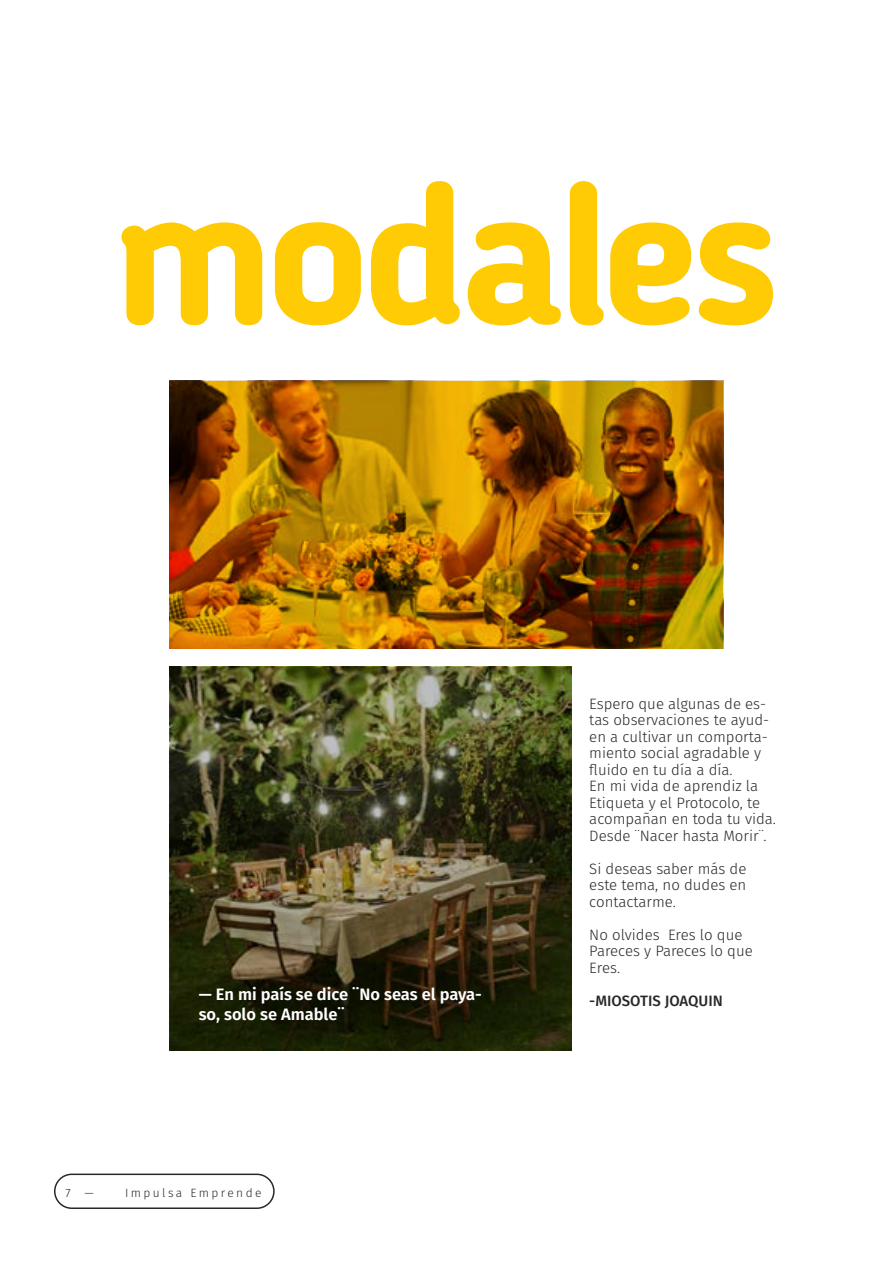
<style>
.page{position:relative;width:893px;height:1263px;background:#fff}
.page>*{position:absolute;margin:0;border:0;box-sizing:border-box;transform-origin:0 0}
.t1{font:700 198px "Blogger Sans";letter-spacing:-.04em;color:#ffcb05}
.t2{font:600 16.5px/19.8px "Fira Sans";color:#fff}
.t3{font:300 15px/16.5px "Fira Sans";color:#292829}
.t4{font:500 15px "Fira Sans";color:#292829}
.t5{font:300 12px "Fira Sans";letter-spacing:.2em;color:#292829}
</style>
<div class="page">
<img style="left:170px;top:381px;width:553px;height:268px">
<img style="left:170px;top:667px;width:401px;height:383px">
<div style="left:54px;top:1173px;width:221px;height:36px;border:2px solid #292829;border-radius:17px"></div>
<h1 class="t1" style="left:113px;top:135px;width:668px">modales</h1>
<p class="t2" style="left:199px;top:984px;width:285px">— En mi país se dice ¨No seas el paya&shy;so, solo se Amable¨</p>
<p class="t5" style="left:65px;top:1184px;width:30px">7 —</p>
<p class="t5" style="left:125px;top:1184px;width:138px">Impulsa Emprende</p>
<p class="t3" style="left:589px;top:695px;width:188px">Espero que algunas de es&shy;tas observaciones te ayud&shy;en a cultivar un comporta&shy;miento social agradable y fluido en tu día a día.<br>En mi vida de aprendiz la<br>Etiqueta y el Protocolo, te acompañan en toda tu vida.<br>Desde ¨Nacer hasta Morir¨.</p>
<p class="t3" style="left:589px;top:860px;width:159px;text-align:justify">Si deseas saber más de este tema, no dudes en contactarme.</p>
<p class="t3" style="left:589px;top:926px;width:165px">No olvides Eres lo que<br>Pareces y Pareces lo que<br>Eres.</p>
<p class="t4" style="left:589px;top:989px;width:135px">-MIOSOTIS JOAQUIN</p>
</div>
